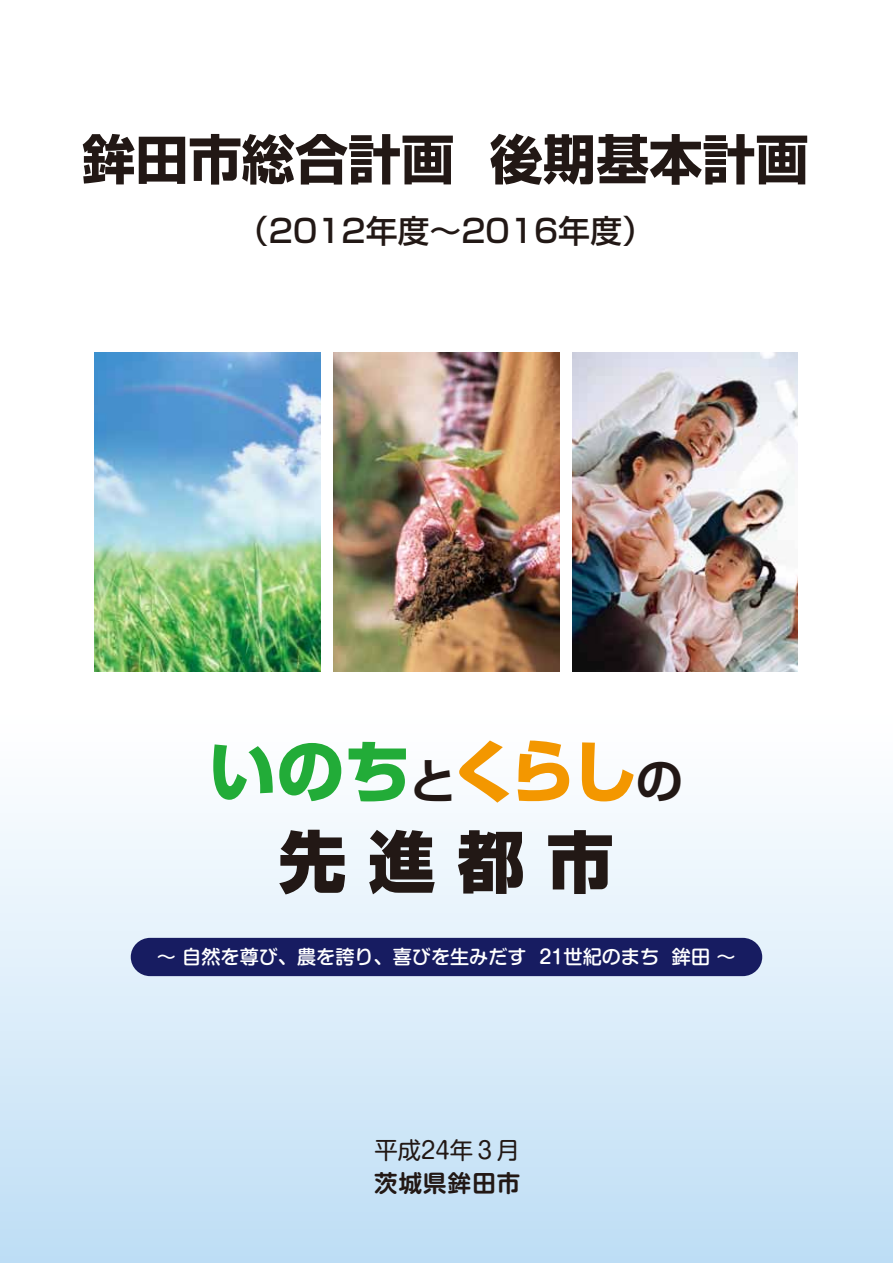
<style>
.page{position:relative;width:893px;height:1263px;background:#fff}
.page>*{position:absolute;margin:0;border:0;box-sizing:border-box;transform-origin:0 0}
.t1{font:800 66.9px/90.3px "Shin Go Pr 6";letter-spacing:-.03em;color:#221815;text-align:center}
.t2{font:700 53.1px "Shin Go Pr 6";color:#221815}
.t3{font:500 31.95px "Shin Go Pr 6";color:#221815}
.t4{font:23.4px "Shin M Go Pro";color:#221815}
.t5{font:700 23.4px "Shin M Go Pro De";letter-spacing:.05em;color:#221815}
.t6{font:500 19.2px "Shin M Go Pro";color:#fff}
.s1{color:#22ac38}
.s2{font-family:"Shin Go Pr 6 De";font-weight:700;font-size:47.85px}
.s3{color:#f39700}
</style>
<div class="page">
<img style="left:572px;top:353px;width:226px;height:318px">
<img style="left:95px;top:353px;width:225px;height:318px">
<img style="left:334px;top:353px;width:225px;height:318px">
<div style="left:0;top:708px;width:893px;height:555px;background:linear-gradient(to bottom,#fff,#bedef5)"></div>
<div style="left:131px;top:938px;width:631px;height:38px;background:#171c61;border-radius:19px"></div>
<h2 class="t2" style="left:82px;top:117px;width:728px">鉾田市総合計画 後期基本計画</h2>
<h3 class="t3" style="left:237px;top:205px;width:418px">（2012年度～2016年度）</h3>
<h1 class="t1" style="left:209px;top:726px;width:475px"><span class="s1">いのち</span><span class="s2">と</span><span class="s3">くらし</span><span class="s2">の</span>先 進 都 市</h1>
<p class="t6" style="left:157px;top:941px;width:580px">～ 自然を尊び、農を誇り、喜びを生みだす 21世紀のまち 鉾田 ～</p>
<p class="t4" style="left:374px;top:1131px;width:147px">平成24年３月</p>
<p class="t5" style="left:374px;top:1164px;width:148px">茨城県鉾田市</p>
</div>
